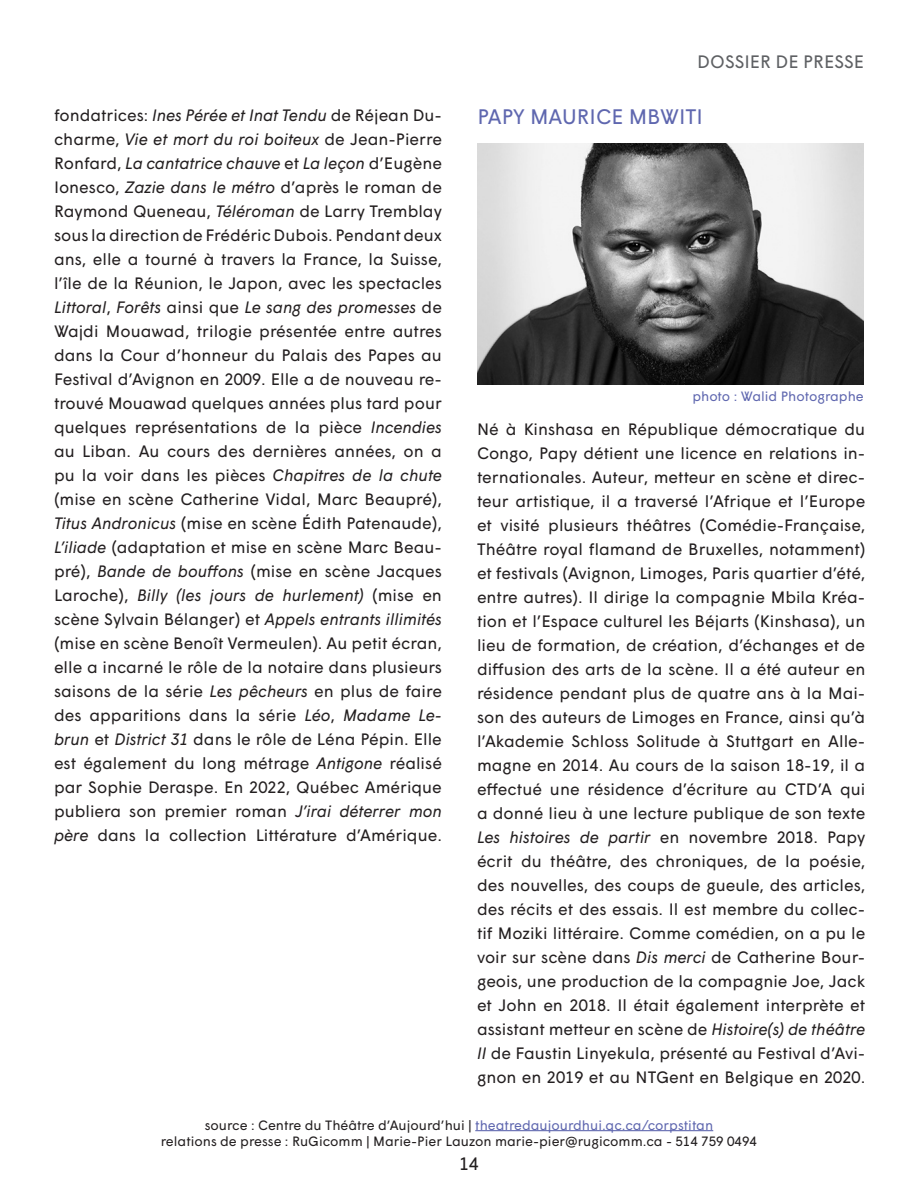
<style>
.page{position:relative;width:918px;height:1188px;background:#fff}
.page>*{position:absolute;margin:0;border:0;box-sizing:border-box;transform-origin:0 0}
.t1{font:21px "Wigrum";color:#5f67af}
.t2{font:18px "Wigrum";color:#5e6063}
.t3{font:18px "Wigrum";color:#231f20}
.t4{font:16.5px/24px "Wigrum";color:#231f20;text-align:justify}
.t5{font:13.5px/16.2px "Wigrum";color:#231f20;text-align:center}
.t6{font:13.5px "Wigrum";color:#5f67af}
.s1{font-style:italic}
.s2{color:#5f67af}
</style>
<div class="page">
<hr style="left:475px;top:1130px;width:238px;height:1px;background:#5f67af">
<img style="left:477px;top:144px;width:387px;height:241px">
<p class="t2" style="left:697px;top:48px;width:168px">DOSSIER DE PRESSE</p>
<p class="t4" style="left:54px;top:102px;width:390px">fondatrices: <span class="s1">Ines Pérée et Inat Tendu</span> de Réjean Du&shy;charme, <span class="s1">Vie et mort du roi boiteux</span> de Jean-Pierre Ronfard, <span class="s1">La cantatrice chauve</span> et <span class="s1">La leçon</span> d’Eugène Ionesco, <span class="s1">Zazie dans le métro</span> d’après le roman de Raymond Queneau, <span class="s1">Téléroman</span> de Larry Tremblay sous la direction de Frédéric Dubois. Pendant deux ans, elle a tourné à travers la France, la Suisse, l’île de la Réunion, le Japon, avec les spectacles <span class="s1">Littoral</span>, <span class="s1">Forêts</span> ainsi que <span class="s1">Le sang des promesses</span> de Wajdi Mouawad, trilogie présentée entre autres dans la Cour d’honneur du Palais des Papes au Festival d’Avignon en 2009. Elle a de nouveau re&shy;trouvé Mouawad quelques années plus tard pour quelques représentations de la pièce <span class="s1">Incendies </span>au Liban. Au cours des dernières années, on a pu la voir dans les pièces <span class="s1">Chapitres de la chute </span>(mise en scène Catherine Vidal, Marc Beaupré), <span class="s1">Titus Andronicus</span> (mise en scène Édith Patenaude), <span class="s1">L’iliade</span> (adaptation et mise en scène Marc Beau&shy;pré), <span class="s1">Bande de bouffons</span> (mise en scène Jacques Laroche), <span class="s1">Billy (les jours de hurlement)</span> (mise en scène Sylvain Bélanger) et <span class="s1">Appels entrants illimités </span>(mise en scène Benoît Vermeulen). Au petit écran, elle a incarné le rôle de la notaire dans plusieurs saisons de la série <span class="s1">Les pêcheurs</span> en plus de faire des apparitions dans la série <span class="s1">Léo</span>, <span class="s1">Madame Le&shy;brun</span> et <span class="s1">District 31</span> dans le rôle de Léna Pépin. Elle est également du long métrage <span class="s1">Antigone</span> réalisé par Sophie Deraspe. En 2022, Québec Amérique publiera son premier roman <span class="s1">J’irai déterrer mon père</span> dans la collection Littérature d’Amérique.</p>
<p class="t1" style="left:477px;top:101px;width:227px">PAPY MAURICE MBWITI</p>
<p class="t6" style="left:692px;top:386px;width:173px">photo : Walid Photographe</p>
<p class="t4" style="left:477px;top:416px;width:390px">Né à Kinshasa en République démocratique du Congo, Papy détient une licence en relations in&shy;ternationales. Auteur, metteur en scène et direc&shy;teur artistique, il a traversé l’Afrique et l’Europe et visité plusieurs théâtres (Comédie-Française, Théâtre royal flamand de Bruxelles, notamment) et festivals (Avignon, Limoges, Paris quartier d’été, entre autres). Il dirige la compagnie Mbila Kréa&shy;tion et l’Espace culturel les Béjarts (Kinshasa), un lieu de formation, de création, d’échanges et de diffusion des arts de la scène. Il a été auteur en résidence pendant plus de quatre ans à la Mai&shy;son des auteurs de Limoges en France, ainsi qu’à l’Akademie Schloss Solitude à Stuttgart en Alle&shy;magne en 2014. Au cours de la saison 18-19, il a effectué une résidence d’écriture au CTD’A qui a donné lieu à une lecture publique de son texte <span class="s1">Les histoires de partir</span> en novembre 2018. Papy écrit du théâtre, des chroniques, de la poésie, des nouvelles, des coups de gueule, des articles, des récits et des essais. Il est membre du collec&shy;tif Moziki littéraire. Comme comédien, on a pu le voir sur scène dans <span class="s1">Dis merci</span> de Catherine Bour&shy;geois, une production de la compagnie Joe, Jack et John en 2018. Il était également interprète et assistant metteur en scène de <span class="s1">Histoire(s) de théâtre II</span> de Faustin Linyekula, présenté au Festival d’Avi&shy;gnon en 2019 et au NTGent en Belgique en 2020.</p>
<p class="t5" style="left:161px;top:1116px;width:598px">source : Centre du Théâtre d’Aujourd’hui | <span class="s2">theatredaujourdhui.qc.ca/corpstitan<br></span>relations de presse : RuGicomm | Marie-Pier Lauzon marie-pier@rugicomm.ca - 514 759 0494</p>
<p class="t3" style="left:459px;top:1150px;width:21px">14</p>
</div>
